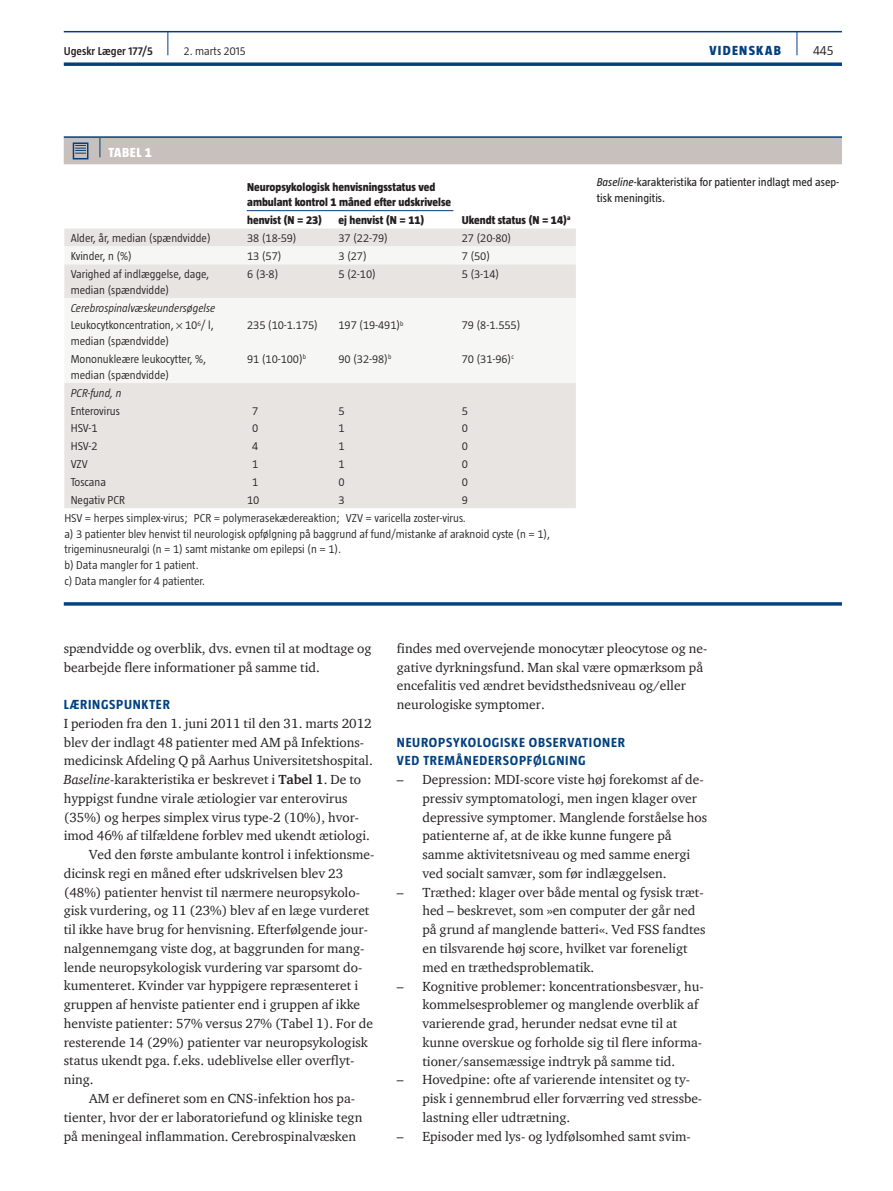
<style>
.page{position:relative;width:893px;height:1191px;background:#fff}
.page>*{position:absolute;margin:0;border:0;box-sizing:border-box;transform-origin:0 0}
.t1{font:13.5px/18.8px "ITC Charter Com";color:#231f20}
.t2{font:700 13.5px/18.8px "Taz";letter-spacing:.055em;color:#014081}
.t3{font:800 13.5px "Taz";letter-spacing:.095em;color:#014081}
.t4{font:800 13.5px "Taz";letter-spacing:.04em;color:#fff}
.t5{font:300 13.5px "Taz";color:#231f20}
.t6{font:300 11.7px/15.8px "Taz";color:#231f20}
.t7{font:800 11.7px/15.8px "Taz";color:#231f20}
.t8{font:italic 300 11.7px/17.9px "Taz";color:#231f20}
.t9{font:11.7px/15.8px "Taz";color:#231f20}
.t10{font:600 11.7px "Taz";color:#231f20}
.s1{font-style:normal}
.s2{font-style:italic}
.s3{font-weight:700}
</style>
<div class="page">
<hr style="left:64px;top:31px;width:778px;height:1px;background:#014081">
<svg style="left:64px;top:62px;width:778px;height:4px;background:#235991"></svg>
<svg style="left:797px;top:32px;width:1px;height:23px"></svg>
<svg style="left:167px;top:32px;width:1px;height:23px"></svg>
<hr style="left:64px;top:136px;width:36px;height:2px;background:#014081">
<hr style="left:100px;top:136px;width:742px;height:2px;background:#014081">
<div style="left:64px;top:228px;width:512px;height:280px;background:#e7e4e2"></div>
<svg style="left:64px;top:246px;width:512px;height:137px;fill:#f6f6f5"></svg>
<hr style="left:247px;top:210px;width:206px;height:1px;background:#014081">
<hr style="left:64px;top:602px;width:778px;height:3px;background:#014081">
<div style="left:64px;top:137px;width:778px;height:27px;background:#c7c0bc"></div>
<svg style="left:176px;top:323px;width:7px;height:6px"></svg>
<p class="t10" style="left:64px;top:45px;width:91px">Ugeskr Læger 177/5</p>
<p class="t6" style="left:184px;top:43px;width:63px">2. marts 2015</p>
<p class="t3" style="left:709px;top:43px;width:73px">VIDENSKAB</p>
<p class="t5" style="left:813px;top:43px;width:22px">445</p>
<p class="t4" style="left:108px;top:145px;width:45px">TABEL 1</p>
<p class="t7" style="left:247px;top:179px;width:205px">Neuropsykologisk henvisningsstatus ved ambulant kontrol 1 måned efter udskrivelse</p>
<p class="t7" style="left:247px;top:212px;width:77px">henvist (N = 23)</p>
<p class="t7" style="left:338px;top:212px;width:88px">ej henvist (N = 11)</p>
<p class="t7" style="left:462px;top:212px;width:110px">Ukendt status (N = 14)<sup>a</sup></p>
<p class="t6" style="left:71px;top:230px;width:142px">Alder, år, median (spændvidde)</p>
<p class="t6" style="left:247px;top:230px;width:51px">38 (18-59)</p>
<p class="t6" style="left:338px;top:230px;width:51px">37 (22-79)</p>
<p class="t6" style="left:462px;top:230px;width:51px">27 (20-80)</p>
<p class="t6" style="left:71px;top:248px;width:63px">Kvinder, n (%)</p>
<p class="t6" style="left:247px;top:248px;width:36px">13 (57)</p>
<p class="t6" style="left:338px;top:248px;width:30px">3 (27)</p>
<p class="t6" style="left:462px;top:248px;width:30px">7 (50)</p>
<p class="t6" style="left:71px;top:266px;width:140px">Varighed af indlæggelse, dage, median (spændvidde)</p>
<p class="t6" style="left:247px;top:266px;width:33px">6 (3-8)</p>
<p class="t6" style="left:338px;top:266px;width:39px">5 (2-10)</p>
<p class="t6" style="left:462px;top:266px;width:39px">5 (3-14)</p>
<p class="t8" style="left:71px;top:298px;width:146px">Cerebrospinalvæskeundersøgelse<br><span class="s1">Leukocytkoncentration, 10</span><sup>6</sup><span class="s1">/ l,</span></p>
<p class="t6" style="left:71px;top:333px;width:100px">median (spændvidde)</p>
<p class="t6" style="left:247px;top:317px;width:72px">235 (10-1.175)</p>
<p class="t6" style="left:338px;top:317px;width:67px">197 (19-491)<sup>b</sup></p>
<p class="t6" style="left:462px;top:317px;width:60px">79 (8-1.555)</p>
<p class="t6" style="left:71px;top:351px;width:137px">Mononukleære leukocytter, %, median (spændvidde)</p>
<p class="t6" style="left:247px;top:351px;width:60px">91 (10-100)<sup>b</sup></p>
<p class="t6" style="left:338px;top:351px;width:54px">90 (32-98)<sup>b</sup></p>
<p class="t6" style="left:462px;top:351px;width:54px">70 (31-96)<sup>c</sup></p>
<p class="t8" style="left:71px;top:383px;width:52px">PCR-fund, n</p>
<p class="t6" style="left:71px;top:402px;width:51px">Enterovirus</p>
<p class="t6" style="left:252px;top:402px;width:8px">7</p>
<p class="t6" style="left:338px;top:402px;width:8px">5</p>
<p class="t6" style="left:462px;top:402px;width:8px">5</p>
<p class="t6" style="left:71px;top:420px;width:28px">HSV-1</p>
<p class="t6" style="left:252px;top:420px;width:8px">0</p>
<p class="t6" style="left:338px;top:420px;width:8px">1</p>
<p class="t6" style="left:462px;top:420px;width:8px">0</p>
<p class="t6" style="left:71px;top:438px;width:28px">HSV-2</p>
<p class="t6" style="left:252px;top:438px;width:8px">4</p>
<p class="t6" style="left:338px;top:438px;width:8px">1</p>
<p class="t6" style="left:462px;top:438px;width:8px">0</p>
<p class="t6" style="left:71px;top:456px;width:19px">VZV</p>
<p class="t6" style="left:252px;top:456px;width:8px">1</p>
<p class="t6" style="left:338px;top:456px;width:8px">1</p>
<p class="t6" style="left:462px;top:456px;width:8px">0</p>
<p class="t6" style="left:71px;top:474px;width:37px">Toscana</p>
<p class="t6" style="left:252px;top:474px;width:8px">1</p>
<p class="t6" style="left:338px;top:474px;width:8px">0</p>
<p class="t6" style="left:462px;top:474px;width:8px">0</p>
<p class="t6" style="left:71px;top:492px;width:56px">Negativ PCR</p>
<p class="t6" style="left:247px;top:492px;width:14px">10</p>
<p class="t6" style="left:338px;top:492px;width:8px">3</p>
<p class="t6" style="left:64px;top:491px;width:405px;line-height:17.9px;text-align:right">9<br>HSV = herpes simplex-virus; PCR = polymerasekædereaktion; VZV = varicella zoster-virus.</p>
<p class="t6" style="left:64px;top:525px;width:487px">a) 3 patienter blev henvist til neurologisk opfølgning på baggrund af fund/mistanke af araknoid cyste (n = 1), trigeminusneuralgi (n = 1) samt mistanke om epilepsi (n = 1).<br>b) Data mangler for 1 patient.<br>c) Data mangler for 4 patienter.</p>
<p class="t9" style="left:597px;top:174px;width:244px"><span class="s2">Baseline</span>-karakteristika for patienter indlagt med asep&shy;tisk meningitis.</p>
<p class="t1" style="left:64px;top:638px;width:309px">spændvidde og overblik, dvs. evnen til at modtage og bearbejde flere informationer på samme tid.</p>
<p class="t2" style="left:64px;top:695px;width:94px">LÆRINGSPUNKTER</p>
<p class="t1" style="left:64px;top:713px;width:309px">I perioden fra den 1. juni 2011 til den 31. marts 2012</p>
<p class="t1" style="left:64px;top:732px;width:302px">blev der indlagt 48 patienter med AM på Infektions-</p>
<p class="t1" style="left:64px;top:751px;width:311px">medicinsk Afdeling Q på Aarhus Universitetshospital.</p>
<p class="t1" style="left:64px;top:770px;width:299px"><span class="s2">Baseline</span>-karakteristika er beskrevet i <span class="s3">Tabel 1</span>. De to</p>
<p class="t1" style="left:64px;top:788px;width:285px">hyppigst fundne virale ætiologier var enterovirus</p>
<p class="t1" style="left:64px;top:807px;width:296px">(35%) og herpes simplex virus type-2 (10%), hvor-</p>
<p class="t1" style="left:64px;top:826px;width:308px">imod 46% af tilfældene forblev med ukendt ætiologi.</p>
<p class="t1" style="left:89px;top:845px;width:287px">Ved den første ambulante kontrol i infektionsme-</p>
<p class="t1" style="left:64px;top:863px;width:281px">dicinsk regi en måned efter udskrivelsen blev 23</p>
<p class="t1" style="left:64px;top:882px;width:298px">(48%) patienter henvist til nærmere neuropsykolo-</p>
<p class="t1" style="left:64px;top:901px;width:307px">gisk vurdering, og 11 (23%) blev af en læge vurderet</p>
<p class="t1" style="left:64px;top:920px;width:306px">til ikke have brug for henvisning. Efterfølgende jour-</p>
<p class="t1" style="left:64px;top:938px;width:302px">nalgennemgang viste dog, at baggrunden for mang-</p>
<p class="t1" style="left:64px;top:957px;width:300px">lende neuropsykologisk vurdering var sparsomt do-</p>
<p class="t1" style="left:64px;top:976px;width:296px">kumenteret. Kvinder var hyppigere repræsenteret i</p>
<p class="t1" style="left:64px;top:995px;width:298px">gruppen af henviste patienter end i gruppen af ikke</p>
<p class="t1" style="left:64px;top:1013px;width:311px">henviste patienter: 57% versus 27% (Tabel 1). For de</p>
<p class="t1" style="left:64px;top:1032px;width:306px">resterende 14 (29%) patienter var neuropsykologisk</p>
<p class="t1" style="left:64px;top:1051px;width:292px">status ukendt pga. f.eks. udeblivelse eller overflyt-</p>
<p class="t1" style="left:64px;top:1070px;width:31px">ning.</p>
<p class="t1" style="left:89px;top:1088px;width:267px">AM er defineret som en CNS-infektion hos pa-</p>
<p class="t1" style="left:64px;top:1107px;width:300px">tienter, hvor der er laboratoriefund og kliniske tegn</p>
<p class="t1" style="left:64px;top:1126px;width:294px">på meningeal inflammation. Cerebrospinalvæsken</p>
<p class="t1" style="left:397px;top:638px;width:312px">findes med overvejende monocytær pleocytose og ne&shy;gative dyrkningsfund. Man skal være opmærksom på encefalitis ved ændret bevidsthedsniveau og/eller neurologiske symptomer.</p>
<p class="t2" style="left:397px;top:732px;width:230px">NEUROPSYKOLOGISKE OBSERVATIONER<br>VED TREMÅNEDERSOPFØLGNING</p>
<p class="t1" style="left:422px;top:770px;width:286px;text-indent:-26px">– Depression: MDI-score viste høj forekomst af de&shy;pressiv symptomatologi, men ingen klager over depressive symptomer. Manglende forståelse hos patienterne af, at de ikke kunne fungere på samme aktivitetsniveau og med samme energi ved socialt samvær, som før indlæggelsen.</p>
<p class="t1" style="left:422px;top:882px;width:285px;text-indent:-26px">– Træthed: klager over både mental og fysisk træt&shy;hed – beskrevet, som »en computer der går ned på grund af manglende batteri«. Ved FSS fandtes en tilsvarende høj score, hvilket var foreneligt med en træthedsproblematik.</p>
<p class="t1" style="left:422px;top:976px;width:283px;text-indent:-26px">– Kognitive problemer: koncentrationsbesvær, hu&shy;kommelsesproblemer og manglende overblik af varierende grad, herunder nedsat evne til at kunne overskue og forholde sig til flere informa&shy;tioner/sansemæssige indtryk på samme tid.</p>
<p class="t1" style="left:422px;top:1070px;width:281px;text-indent:-26px">– Hovedpine: ofte af varierende intensitet og ty&shy;pisk i gennembrud eller forværring ved stressbe&shy;lastning eller udtrætning.</p>
<p class="t1" style="left:397px;top:1126px;width:295px">– Episoder med lys- og lydfølsomhed samt svim-</p>
</div>
